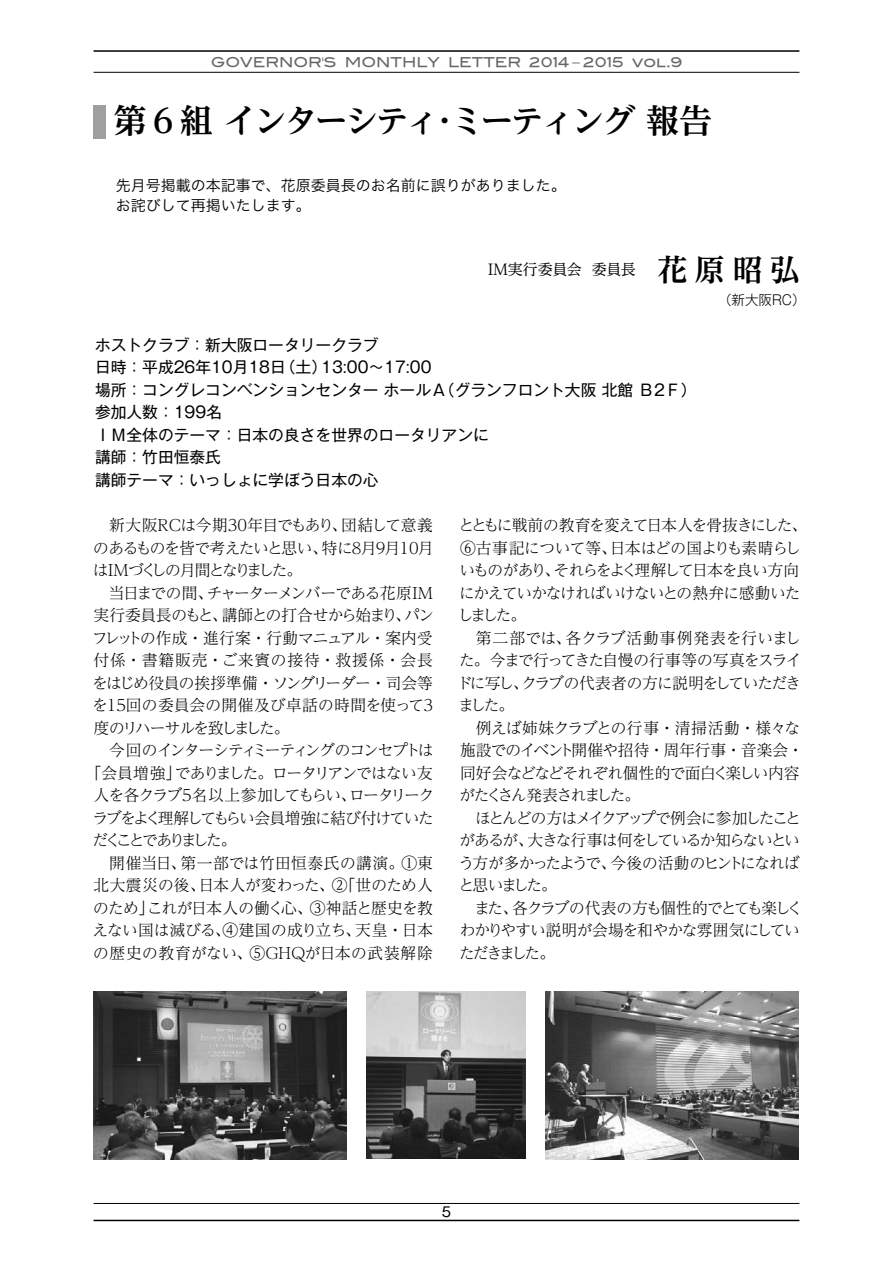
<style>
.page{position:relative;width:893px;height:1263px;background:#fff}
.page>*{position:absolute;margin:0;border:0;box-sizing:border-box;transform-origin:0 0}
.t1{font:700 33px "Reim Yonz Pro";letter-spacing:-.08em;color:#000}
.t2{font:300 15.75px/22.5px "Reim Pro";letter-spacing:-.06em;color:#000}
.t3{font:15.75px/22.5px "Gothic MB101 Pr 6 N";color:#000}
.t4{font:300 15.75px "Reim Pro";letter-spacing:-.08em;color:#000}
.t5{font:300 15.75px "Reim Pro";letter-spacing:-.095em;color:#000}
.t6{font:300 15.75px "Reim Pro";letter-spacing:.005em;color:#000}
.t7{font:300 15.75px "Reim Pro";letter-spacing:-.025em;color:#000}
.t8{font:300 15.75px "Reim Pro";letter-spacing:-.035em;color:#000}
.t9{font:300 15.75px "Reim Pro";letter-spacing:-.04em;color:#000}
.t10{font:300 15.75px "Reim Pro";color:#000}
.t11{font:300 15.75px "Reim Pro";letter-spacing:.02em;color:#000}
.t12{font:300 15.75px "Reim Pro";letter-spacing:.03em;color:#000}
.t13{font:300 15.75px "Reim Pro";letter-spacing:.06em;color:#000}
.t14{font:300 15.75px "Reim Pro";letter-spacing:-.17em;color:#000}
.t15{font:300 15.75px "Reim Pro";letter-spacing:-.13em;color:#000}
.t16{font:300 15.75px "Reim Pro";letter-spacing:-.195em;color:#000}
.t17{font:15px/19.5px "Hira Kaku Pro W3";color:#000}
.t18{font:15px "Reim Yonz Pro";letter-spacing:-.035em;color:#000}
.t19{font:13.5px "Blair Md ITCTT Medium";color:#666}
.t20{font:300 13.5px "Gothic MB101 Pr 6 N";letter-spacing:-.07em;color:#000}
.t21{font:13.5px "Gothic MB101 Pr 6 N";color:#000}
.s1{font-weight:700;font-size:30px}
</style>
<div class="page">
<hr style="left:94px;top:72px;width:705px;height:1px;background:#000">
<hr style="left:94px;top:50px;width:705px;height:2px;background:#000">
<hr style="left:94px;top:1203px;width:705px;height:1px;background:#000">
<hr style="left:94px;top:1220px;width:705px;height:1px;background:#000">
<div style="left:94px;top:105px;width:12px;height:34px;background:#9f9f9f"></div>
<img style="left:93px;top:991px;width:254px;height:168px">
<img style="left:545px;top:991px;width:254px;height:168px">
<img style="left:366px;top:991px;width:160px;height:168px">
<p class="t19" style="left:211px;top:51px;width:474px">GOVERNOR'S MONTHLY LETTER 2014−2015 vol.9</p>
<h1 class="t1" style="left:114px;top:94px;width:600px">第６組 インターシティ･ミーティング 報告</h1>
<p class="t17" style="left:116px;top:175px;width:451px">先月号掲載の本記事で、花原委員長のお名前に誤りがありました。お詫びして再掲いたします。</p>
<p class="t18" style="left:483px;top:257px;width:318px">ＩＭ実行委員会 委員長 <span class="s1">花原昭弘</span></p>
<p class="t3" style="left:95px;top:332px;width:603px">ホストクラブ：新大阪ロータリークラブ<br>日時：平成26年10月18日（土）13:00～17:00<br>場所：コングレコンベンションセンター ホールＡ（グランフロント大阪 北館 Ｂ2Ｆ）参加人数：199名<br>ＩＭ全体のテーマ：日本の良さを世界のロータリアンに<br>講師：竹田恒泰氏<br>講師テーマ：いっしょに学ぼう日本の心</p>
<p class="t20" style="left:718px;top:288px;width:89px">（新大阪ＲＣ）</p>
<p class="t7" style="left:94px;top:512px;width:341px">　新大阪ＲＣは今期30年目でもあり、団結して意義</p>
<p class="t2" style="left:93px;top:536px;width:342px">のあるものを皆で考えたいと思い、特に8月9月10月</p>
<p class="t14" style="left:93px;top:557px;width:211px">はＩＭづくしの月間となりました。</p>
<p class="t4" style="left:94px;top:580px;width:341px">　当日までの間、チャーターメンバーである花原ＩＭ</p>
<p class="t2" style="left:94px;top:603px;width:342px">実行委員長のもと、講師との打合せから始まり、パン</p>
<p class="t8" style="left:92px;top:625px;width:342px">フレットの作成・進行案・行動マニュアル・案内受</p>
<p class="t13" style="left:94px;top:647px;width:341px">付係・書籍販売・ご来賓の接待・救援係・会長</p>
<p class="t9" style="left:92px;top:670px;width:342px">をはじめ役員の挨拶準備・ソングリーダー・司会等</p>
<p class="t6" style="left:92px;top:692px;width:342px">を15回の委員会の開催及び卓話の時間を使って3</p>
<p class="t15" style="left:94px;top:715px;width:198px">度のリハーサルを致しました。</p>
<p class="t5" style="left:94px;top:737px;width:342px">　今回のインターシティミーティングのコンセプトは</p>
<p class="t2" style="left:86px;top:761px;width:349px">「会員増強」でありました。ロータリアンではない友</p>
<p class="t4" style="left:94px;top:782px;width:342px">人を各クラブ5名以上参加してもらい、ロータリーク</p>
<p class="t5" style="left:92px;top:805px;width:343px">ラブをよく理解してもらい会員増強に結び付けていた</p>
<p class="t16" style="left:93px;top:827px;width:146px">だくことでありました。</p>
<p class="t11" style="left:94px;top:850px;width:341px">　開催当日、第一部では竹田恒泰氏の講演。①東</p>
<p class="t6" style="left:94px;top:872px;width:341px">北大震災の後、日本人が変わった、②「世のため人</p>
<p class="t2" style="left:93px;top:896px;width:341px">のため」これが日本人の働く心、③神話と歴史を教</p>
<p class="t10" style="left:93px;top:917px;width:342px">えない国は滅びる、④建国の成り立ち、天皇・日本</p>
<p class="t12" style="left:93px;top:940px;width:341px">の歴史の教育がない、⑤ＧＨＱが日本の武装解除</p>
<p class="t2" style="left:457px;top:513px;width:352px">とともに戦前の教育を変えて日本人を骨抜きにした、<br>⑥古事記について等、日本はどの国よりも素晴らしいものがあり、それらをよく理解して日本を良い方向にかえていかなければいけないとの熱弁に感動いたしました。<br>　第二部では、各クラブ活動事例発表を行いました。今まで行ってきた自慢の行事等の写真をスライドに写し、クラブの代表者の方に説明をしていただきました。<br>　例えば姉妹クラブとの行事・清掃活動・様々な施設でのイベント開催や招待・周年行事・音楽会・同好会などなどそれぞれ個性的で面白く楽しい内容がたくさん発表されました。<br>　ほとんどの方はメイクアップで例会に参加したことがあるが、大きな行事は何をしているか知らないという方が多かったようで、今後の活動のヒントになればと思いました。<br>　また、各クラブの代表の方も個性的でとても楽しくわかりやすい説明が会場を和やかな雰囲気にしていただきました。</p>
<p class="t21" style="left:442px;top:1201px;width:11px">5</p>
</div>
